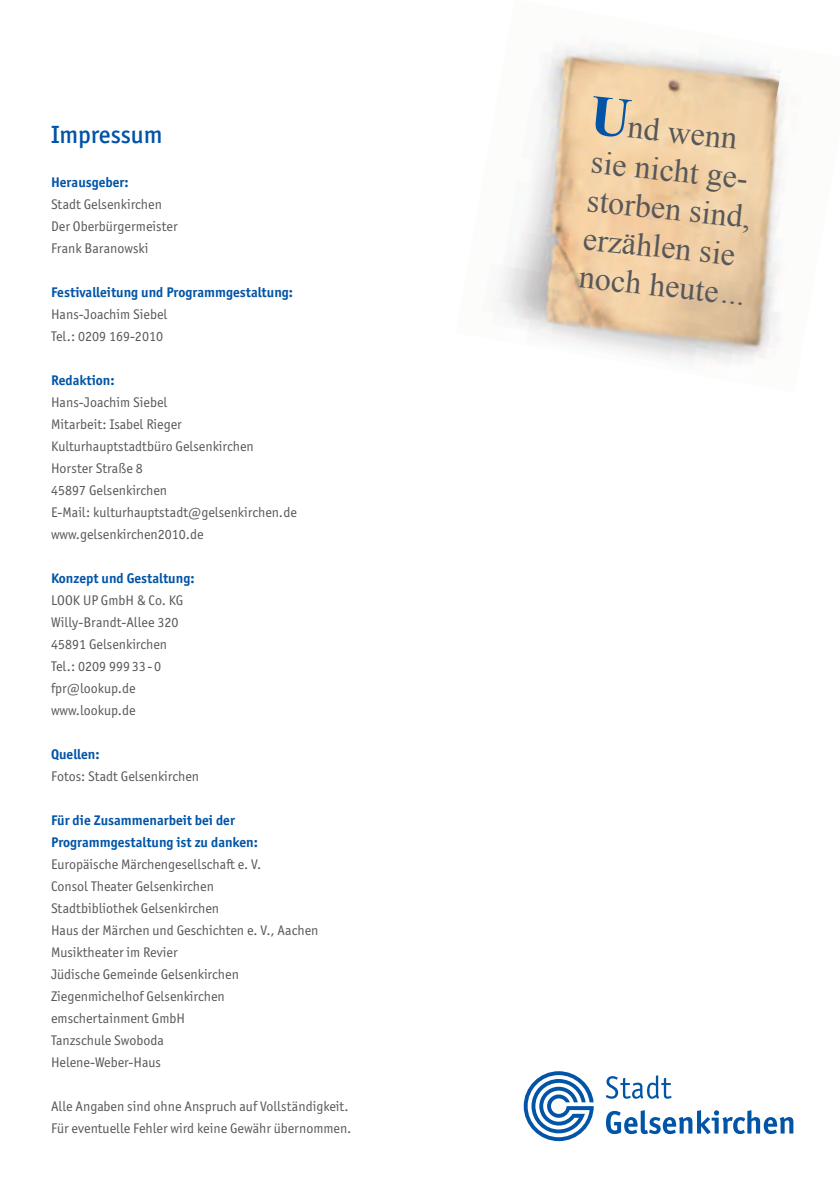
<style>
.page{position:relative;width:840px;height:1191px;background:#fff}
.page>*{position:absolute;margin:0;border:0;box-sizing:border-box;transform-origin:0 0}
.t1{font:32.2px/38.6px "Times New Roman";color:#57585a}
.t2{font:500 25px "Officina Sans ITC Pro";color:#0154a6}
.t3{font:14px/22px "Officina Sans ITC Pro";color:#57585a}
.t4{font:700 14px/22px "Officina Sans ITC Pro";color:#0154a6}
.s1{font-weight:700;font-size:56.8px;color:#0154a6}
</style>
<div class="page">
<svg style="left:523px;top:1071px;width:70px;height:70px"></svg>
<svg style="left:606px;top:1110px;width:187px;height:24px"></svg>
<svg style="left:606px;top:1075px;width:65px;height:23px"></svg>
<img style="left:533px;top:43px;width:193px;height:147px">
<img style="left:726px;top:58px;width:73px;height:302px">
<img style="left:499px;top:190px;width:252px;height:174px">
<h2 class="t2" style="left:51px;top:120px;width:113px">Impressum</h2>
<p class="t4" style="left:51px;top:171px;width:79px">Herausgeber:</p>
<p class="t3" style="left:51px;top:193px;width:128px">Stadt Gelsenkirchen<br>Der Oberbürgermeister<br>Frank Baranowski</p>
<p class="t4" style="left:51px;top:281px;width:243px">Festivalleitung und Programmgestaltung:</p>
<p class="t3" style="left:51px;top:303px;width:118px">Hans-Joachim Siebel<br>Tel.: 0209 169-2010</p>
<p class="t4" style="left:51px;top:369px;width:65px">Redaktion:</p>
<p class="t3" style="left:51px;top:391px;width:247px">Hans-Joachim Siebel<br>Mitarbeit: Isabel Rieger<br>Kulturhauptstadtbüro Gelsenkirchen<br>Horster Straße 8<br>45897 Gelsenkirchen<br>E-Mail: kulturhauptstadt@gelsenkirchen.de www.gelsenkirchen2010.de</p>
<p class="t4" style="left:51px;top:567px;width:145px">Konzept und Gestaltung:</p>
<p class="t3" style="left:51px;top:589px;width:134px">LOOK UP GmbH &amp; Co. KG<br>Willy-Brandt-Allee 320<br>45891 Gelsenkirchen<br>Tel.: 0209 999 33 - 0 fpr@lookup.de www.lookup.de</p>
<p class="t4" style="left:51px;top:743px;width:50px">Quellen:</p>
<p class="t3" style="left:51px;top:765px;width:149px">Fotos: Stadt Gelsenkirchen</p>
<p class="t4" style="left:51px;top:809px;width:208px">Für die Zusammenarbeit bei der<br>Programmgestaltung ist zu danken:</p>
<p class="t3" style="left:51px;top:853px;width:269px">Europäische Märchengesellschaft e. V.<br>Consol Theater Gelsenkirchen<br>Stadtbibliothek Gelsenkirchen<br>Haus der Märchen und Geschichten e. V., Aachen<br>Musiktheater im Revier<br>Jüdische Gemeinde Gelsenkirchen<br>Ziegenmichelhof Gelsenkirchen emschertainment GmbH<br>Tanzschule Swoboda<br>Helene-Weber-Haus</p>
<p class="t3" style="left:51px;top:1095px;width:301px">Alle Angaben sind ohne Anspruch auf Vollständigkeit.<br>Für eventuelle Fehler wird keine Gewähr übernommen.</p>
<h1 class="t1" style="left:591px;top:103px;width:186px;rotate:6deg"><span class="s1">U</span>nd wenn sie nicht ge&shy;storben sind, erzählen sie noch heute...</h1>
</div>
